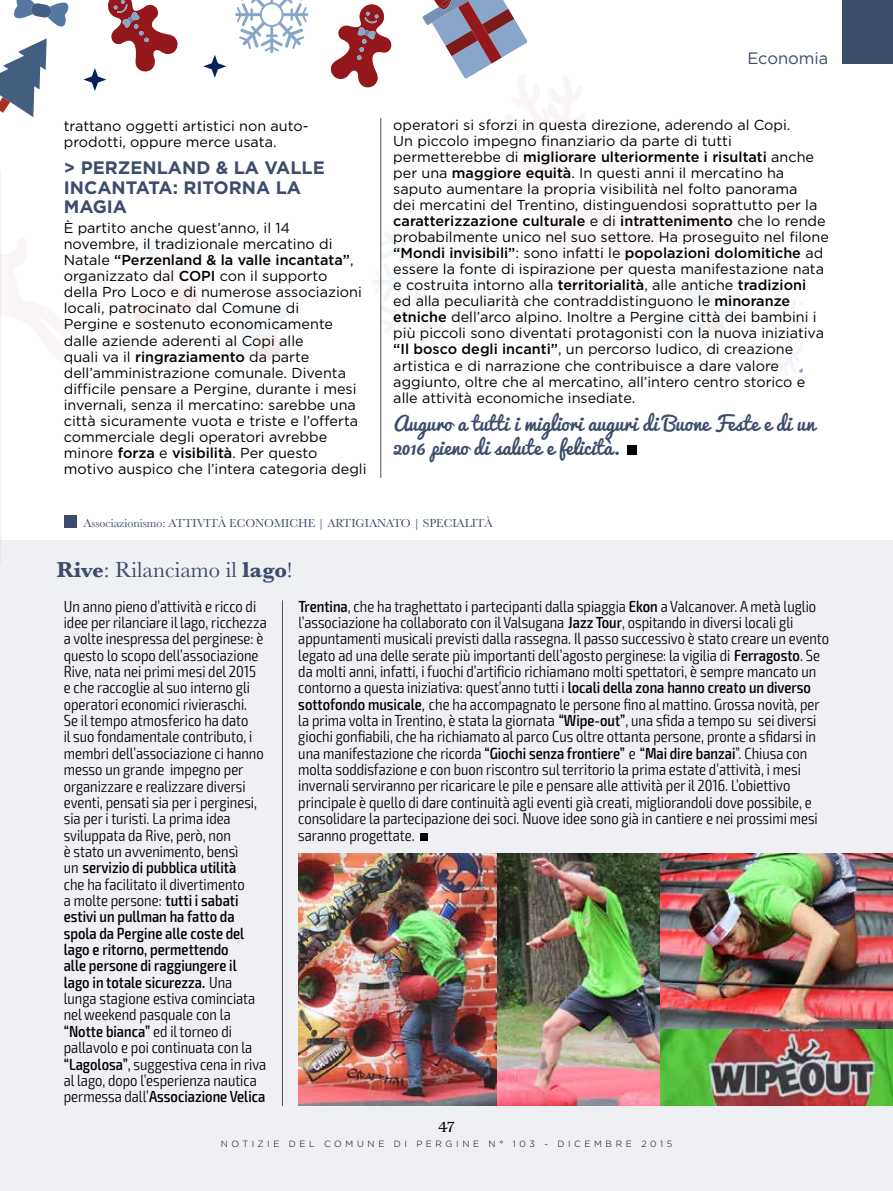
<style>
.page{position:relative;width:893px;height:1191px;background:#fff}
.page>*{position:absolute;margin:0;border:0;box-sizing:border-box;transform-origin:0 0}
.t1{font:22.5px "Baskerville";color:#3e4c6c}
.t2{font:19.5px/24px "Pacifico";color:#3e4c6c}
.t3{font:700 18px/19.2px "Gotham";color:#3e4c6c}
.t4{font:16.5px "Gotham";color:#3e4c6c}
.t5{font:300 condensed 16.05px/16.4px "Exo 2";color:#000}
.t6{font:15px "Renault MN";color:#000}
.t7{font:14.4px/16px "Gotham";color:#000}
.t8{font:12px "Baskerville";color:#3e4c6c}
.t9{font:300 9px "Gotham";letter-spacing:.405em;color:#000}
.s1{font-weight:500}
.s2{font-weight:700}
.s3{font-family:"Gidole";font-weight:400;font-stretch:normal;font-size:14.55px}
</style>
<div class="page">
<svg style="left:372px;top:218px;width:121px;height:129px"></svg>
<svg style="left:771px;top:299px;width:32px;height:76px"></svg>
<svg style="left:666px;top:300px;width:77px;height:40px"></svg>
<svg style="left:219px;top:299px;width:69px;height:63px"></svg>
<svg style="left:685px;top:274px;width:90px;height:26px"></svg>
<svg style="left:203px;top:55px;width:23px;height:23px"></svg>
<svg style="left:422px;top:0;width:105px;height:79px"></svg>
<svg style="left:330px;top:4px;width:62px;height:84px"></svg>
<svg style="left:0;top:0;width:197px;height:540px"></svg>
<svg style="left:235px;top:0;width:73px;height:53px"></svg>
<div style="left:0;top:540px;width:893px;height:651px;background:#eff0f3"></div>
<div style="left:628px;top:445px;width:9px;height:9px;background:#000"></div>
<div style="left:64px;top:515px;width:13px;height:13px;background:#3e4c6c"></div>
<hr style="left:381px;top:118px;width:1px;height:360px;background:#3c3c3b">
<img style="left:298px;top:853px;width:363px;height:253px">
<hr style="left:282px;top:600px;width:1px;height:506px;background:#3c3c3b">
<div style="left:420px;top:833px;width:7px;height:7px;background:#000"></div>
<img style="left:661px;top:853px;width:232px;height:176px">
<img style="left:661px;top:1029px;width:232px;height:77px">
<div style="left:842px;top:0;width:51px;height:64px;background:#3e4c6c"></div>
<p class="t7" style="left:64px;top:117px;width:246px">trattano oggetti artistici non auto&shy;prodotti, oppure merce usata.</p>
<p class="t3" style="left:64px;top:158px;width:263px">&gt; PERZENLAND &amp; LA VALLE<br>INCANTATA: RITORNA LA<br>MAGIA</p>
<p class="t7" style="left:64px;top:220px;width:304px">È partito anche quest’anno, il 14 novembre, il tradizionale mercatino di Natale <span class="s1">“Perzenland &amp; la valle incantata”</span>, organizzato dal <span class="s1">COPI</span> con il supporto<br>della Pro Loco e di numerose associazioni locali, patrocinato dal Comune di<br>Pergine e sostenuto economicamente dalle aziende aderenti al Copi alle<br>quali va il <span class="s1">ringraziamento</span> da parte dell’amministrazione comunale. Diventa difficile pensare a Pergine, durante i mesi invernali, senza il mercatino: sarebbe una città sicuramente vuota e triste e l’offerta commerciale degli operatori avrebbe minore <span class="s1">forza</span> e <span class="s1">visibilità</span>. Per questo motivo auspico che l’intera categoria degli</p>
<p class="t4" style="left:747px;top:47px;width:83px">Economia</p>
<p class="t7" style="left:393px;top:116px;width:437px">operatori si sforzi in questa direzione, aderendo al Copi.<br>Un piccolo impegno finanziario da parte di tutti permetterebbe di <span class="s1">migliorare ulteriormente i risultati</span> anche per una <span class="s1">maggiore equità</span>. In questi anni il mercatino ha saputo aumentare la propria visibilità nel folto panorama<br>dei mercatini del Trentino, distinguendosi soprattutto per la <span class="s1">caratterizzazione culturale</span> e di <span class="s1">intrattenimento</span> che lo rende probabilmente unico nel suo settore. Ha proseguito nel filone <span class="s1">“Mondi invisibili”</span>: sono infatti le <span class="s1">popolazioni dolomitiche</span> ad essere la fonte di ispirazione per questa manifestazione nata e costruita intorno alla <span class="s1">territorialità</span>, alle antiche <span class="s1">tradizioni<br></span>ed alla peculiarità che contraddistinguono le <span class="s1">minoranze etniche</span> dell’arco alpino. Inoltre a Pergine città dei bambini i più piccoli sono diventati protagonisti con la nuova iniziativa <span class="s1">“Il bosco degli incanti”</span>, un percorso ludico, di creazione artistica e di narrazione che contribuisce a dare valore aggiunto, oltre che al mercatino, all’intero centro storico e alle attività economiche insediate.</p>
<p class="t2" style="left:393px;top:412px;width:423px">Auguro a tutti i migliori auguri di Buone Feste e di un<br>2016 pieno di salute e felicità.</p>
<p class="t8" style="left:83px;top:515px;width:411px">Associazionismo: ATTIVITÀ ECONOMICHE | ARTIGIANATO | SPECIALITÀ</p>
<h1 class="t1" style="left:57px;top:556px;width:237px"><span class="s2">Rive</span>: Rilanciamo il <span class="s2">lago</span>!</h1>
<p class="t5" style="left:64px;top:598px;width:204px">Un anno pieno d’attività e ricco di idee per rilanciare il lago, ricchezza a volte inespressa del perginese: è questo lo scopo dell’associazione<br>Rive, nata nei primi mesi del 2015 e che raccoglie al suo interno gli operatori economici rivieraschi.<br>Se il tempo atmosferico ha dato<br>il suo fondamentale contributo, i membri dell’associazione ci hanno messo un grande impegno per organizzare e realizzare diversi eventi, pensati sia per i perginesi, sia per i turisti. La prima idea sviluppata da Rive, però, non<br>è stato un avvenimento, bensì<br>un <span class="s1">servizio di pubblica utilità<br></span>che ha facilitato il divertimento<br>a molte persone: <span class="s1">tutti i sabati estivi un pullman ha fatto da spola da Pergine alle coste del lago e ritorno, permettendo<br>alle persone di raggiungere il lago in totale sicurezza.</span> Una lunga stagione estiva cominciata nel weekend pasquale con la <span class="s1">“Notte bianca”</span> ed il torneo di pallavolo e poi continuata con la <span class="s1">“Lagolosa”</span>, suggestiva cena in riva al lago, dopo l’esperienza nautica permessa dall’<span class="s1">Associazione Velica</span></p>
<p class="t5" style="left:298px;top:598px;width:532px"><span class="s1">Trentina</span>, che ha traghettato i partecipanti dalla spiaggia <span class="s1">Ekon</span> a Valcanover. A metà luglio l’associazione ha collaborato con il Valsugana <span class="s1">Jazz Tour</span>, ospitando in diversi locali gli appuntamenti musicali previsti dalla rassegna. Il passo successivo è stato creare un evento legato ad una delle serate più importanti dell’agosto perginese: la vigilia di <span class="s1">Ferragosto</span>. Se da molti anni, infatti, i fuochi d’artificio richiamano molti spettatori, è sempre mancato un contorno a questa iniziativa: quest’anno tutti i <span class="s1">locali della zona hanno creato un diverso sottofondo musicale</span><span class="s3">,</span> che ha accompagnato le persone fino al mattino. Grossa novità, per la prima volta in Trentino, è stata la giornata <span class="s1">“Wipe-out”</span>, una sfida a tempo su sei diversi giochi gonfiabili, che ha richiamato al parco Cus oltre ottanta persone, pronte a sfidarsi in una manifestazione che ricorda <span class="s1">“Giochi senza frontiere”</span> e <span class="s1">“Mai dire banzai</span>”. Chiusa con molta soddisfazione e con buon riscontro sul territorio la prima estate d’attività, i mesi invernali serviranno per ricaricare le pile e pensare alle attività per il 2016. L’obiettivo principale è quello di dare continuità agli eventi già creati, migliorandoli dove possibile, e consolidare la partecipazione dei soci. Nuove idee sono già in cantiere e nei prossimi mesi saranno progettate.</p>
<p class="t6" style="left:439px;top:1118px;width:17px">47</p>
<p class="t9" style="left:221px;top:1138px;width:453px">NOTIZIE DEL COMUNE DI PERGINE N° 103 - DICEMBRE 2015</p>
</div>
